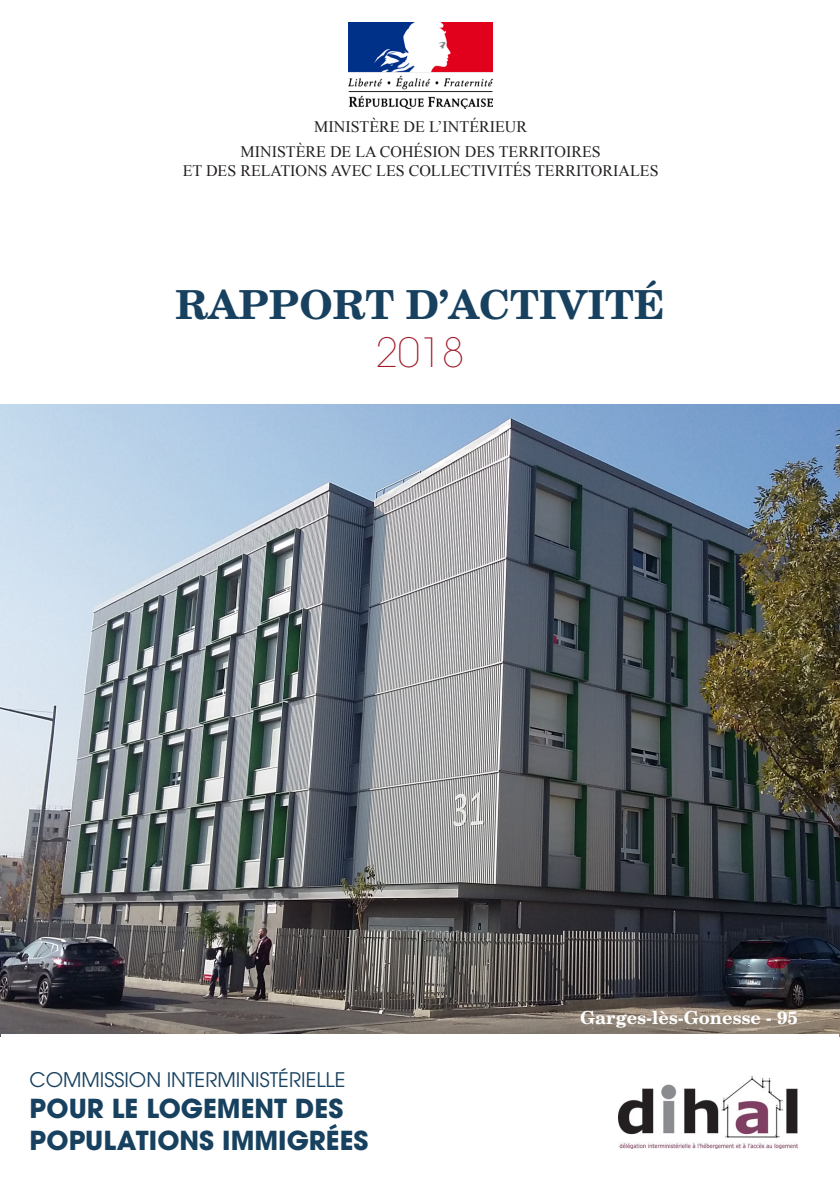
<style>
.page{position:relative;width:840px;height:1191px;background:#fff}
.page>*{position:absolute;margin:0;border:0;box-sizing:border-box;transform-origin:0 0}
.t1{font:700 40px "New Century Schlbk LT Std";color:#17415f}
.t2{font:200 40px "ITC Avant Garde Std";color:#9f1b26}
.t3{font:700 26px/31.2px "ITC Avant Garde Std";color:#17415f}
.t4{font:20px "ITC Avant Garde Std";color:#17415f}
.t5{font:700 18px "New Century Schlbk LT Std";color:#fff}
.t6{font:16px/19.2px "Times New Roman";color:#231f20;text-align:center}
</style>
<div class="page">
<img style="left:0;top:404px;width:839px;height:632px">
<div style="left:1px;top:1034px;width:837px;height:156px;background:#fff"></div>
<img style="left:618px;top:1076px;width:179px;height:72px">
<img style="left:348px;top:22px;width:144px;height:86px">
<p class="t6" style="left:314px;top:117px;width:214px">MINISTÈRE DE L’INTÉRIEUR</p>
<p class="t6" style="left:183px;top:142px;width:477px">MINISTÈRE DE LA COHÉSION DES TERRITOIRES<br>ET DES RELATIONS AVEC LES COLLECTIVITÉS TERRITORIALES</p>
<p class="t1" style="left:175px;top:279px;width:490px">RAPPORT D’ACTIVITÉ</p>
<p class="t2" style="left:375px;top:328px;width:90px">2018</p>
<p class="t4" style="left:29px;top:1067px;width:317px">COMMISSION INTERMINISTÉRIELLE</p>
<p class="t3" style="left:29px;top:1092px;width:340px">POUR LE LOGEMENT DES<br>POPULATIONS IMMIGRÉES</p>
<p class="t5" style="left:580px;top:1006px;width:219px">Garges-lès-Gonesse - 95</p>
</div>
